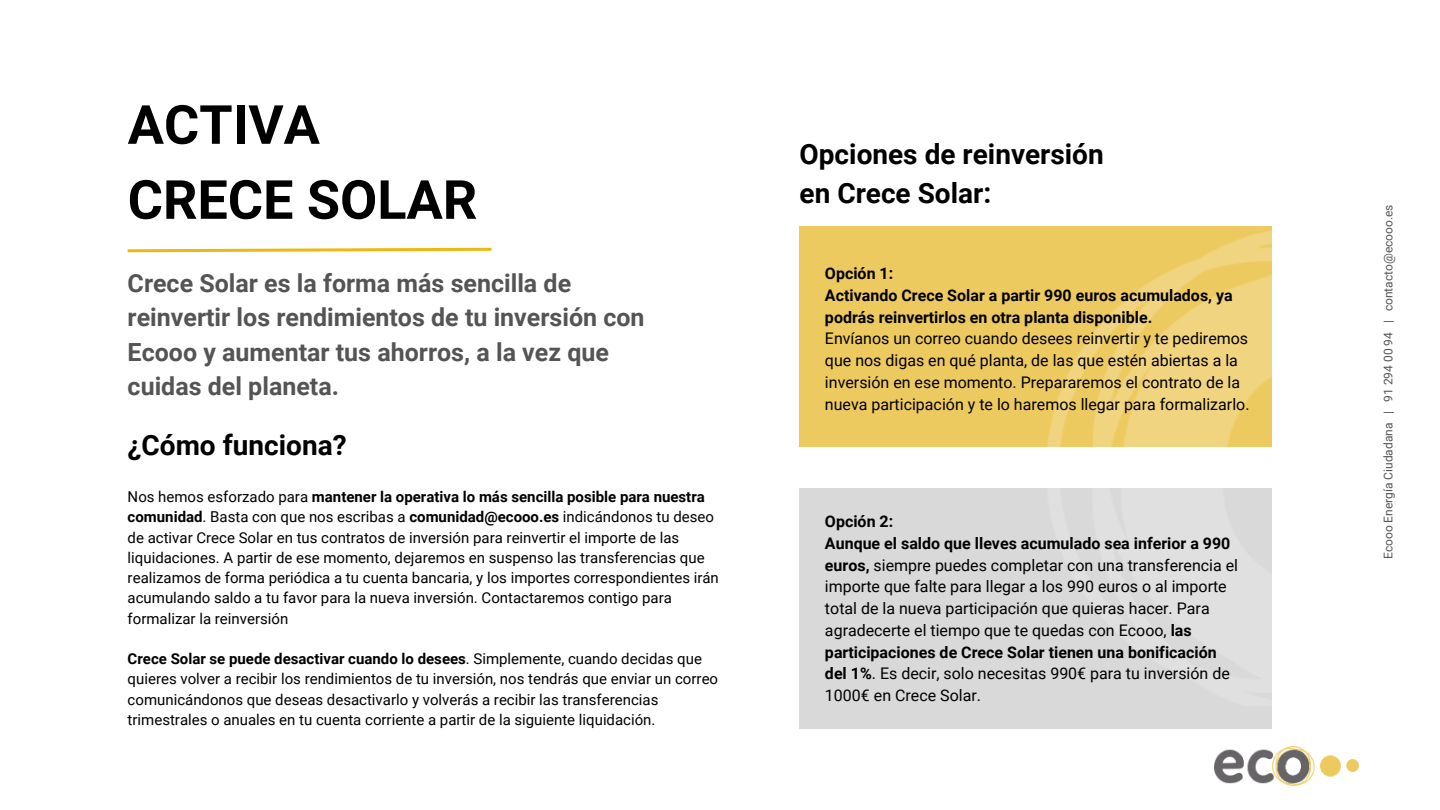
<style>
.page{position:relative;width:1440px;height:810px;background:#fff}
.page>*{position:absolute;margin:0;border:0;box-sizing:border-box;transform-origin:0 0}
.t1{font:700 54px/75px "Roboto";color:#000}
.t2{font:700 28px/39px "Roboto";color:#000}
.t3{font:700 25px/34.5px "Roboto";color:#545454}
.t4{font:16px/21.8px "Roboto";color:#000}
.t5{font:15px/20.2px "Roboto";color:#000}
.t6{font:12px "Roboto";color:#545454}
.s1{font-weight:700}
</style>
<div class="page">
<div style="left:800px;top:227px;width:472px;height:220px;background:#edca5f"></div>
<div style="left:800px;top:488px;width:472px;height:241px;background:#d9d9d9"></div>
<img style="left:1047px;top:230px;width:225px;height:217px">
<img style="left:1215px;top:746px;width:144px;height:39px">
<svg style="left:127px;top:247px;width:365px;height:6px"></svg>
<p class="t1" style="left:128px;top:88px;width:351px">ACTIVA<br>CRECE SOLAR</p>
<h4 class="t3" style="left:128px;top:266px;width:518px">Crece Solar es la forma más sencilla de reinvertir los rendimientos de tu inversión con Ecooo y aumentar tus ahorros, a la vez que cuidas del planeta.</h4>
<p class="t2" style="left:128px;top:426px;width:220px">¿Cómo funciona?</p>
<h2 class="t5" style="left:128px;top:487px;width:593px">Nos hemos esforzado para <span class="s1">mantener la operativa lo más sencilla posible para nuestra comunidad</span>. Basta con que nos escribas a <span class="s1">comunidad@ecooo.es</span> indicándonos tu deseo de activar Crece Solar en tus contratos de inversión para reinvertir el importe de las liquidaciones. A partir de ese momento, dejaremos en suspenso las transferencias que realizamos de forma periódica a tu cuenta bancaria, y los importes correspondientes irán acumulando saldo a tu favor para la nueva inversión. Contactaremos contigo para formalizar la reinversión</h2>
<h4 class="t5" style="left:128px;top:649px;width:592px"><span class="s1">Crece Solar se puede desactivar cuando lo desees</span>. Simplemente, cuando decidas que quieres volver a recibir los rendimientos de tu inversión, nos tendrás que enviar un correo comunicándonos que deseas desactivarlo y volverás a recibir las transferencias trimestrales o anuales en tu cuenta corriente a partir de la siguiente liquidación.</h4>
<h2 class="t2" style="left:800px;top:135px;width:306px">Opciones de reinversión en Crece Solar:</h2>
<p class="t4" style="left:825px;top:263px;width:426px"><span class="s1">Opción 1:<br>Activando Crece Solar a partir 990 euros acumulados, ya podrás reinvertirlos en otra planta disponible.<br></span>Envíanos un correo cuando desees reinvertir y te pediremos que nos digas en qué planta, de las que estén abiertas a la inversión en ese momento. Prepararemos el contrato de la nueva participación y te lo haremos llegar para formalizarlo.</p>
<h4 class="t4" style="left:825px;top:511px;width:415px"><span class="s1">Opción 2:<br>Aunque el saldo que lleves acumulado sea inferior a 990 euros,</span> siempre puedes completar con una transferencia el importe que falte para llegar a los 990 euros o al importe total de la nueva participación que quieras hacer. Para agradecerte el tiempo que te quedas con Ecooo, <span class="s1">las participaciones de Crece Solar tienen una bonificación del 1%</span>. Es decir, solo necesitas 990€ para tu inversión de 1000€ en Crece Solar.</h4>
<h4 class="t6" style="left:1381px;top:559px;width:356px;rotate:-90deg">Ecooo Energía Ciudadana | 91 294 00 94 | contacto@ecooo.es</h4>
</div>
